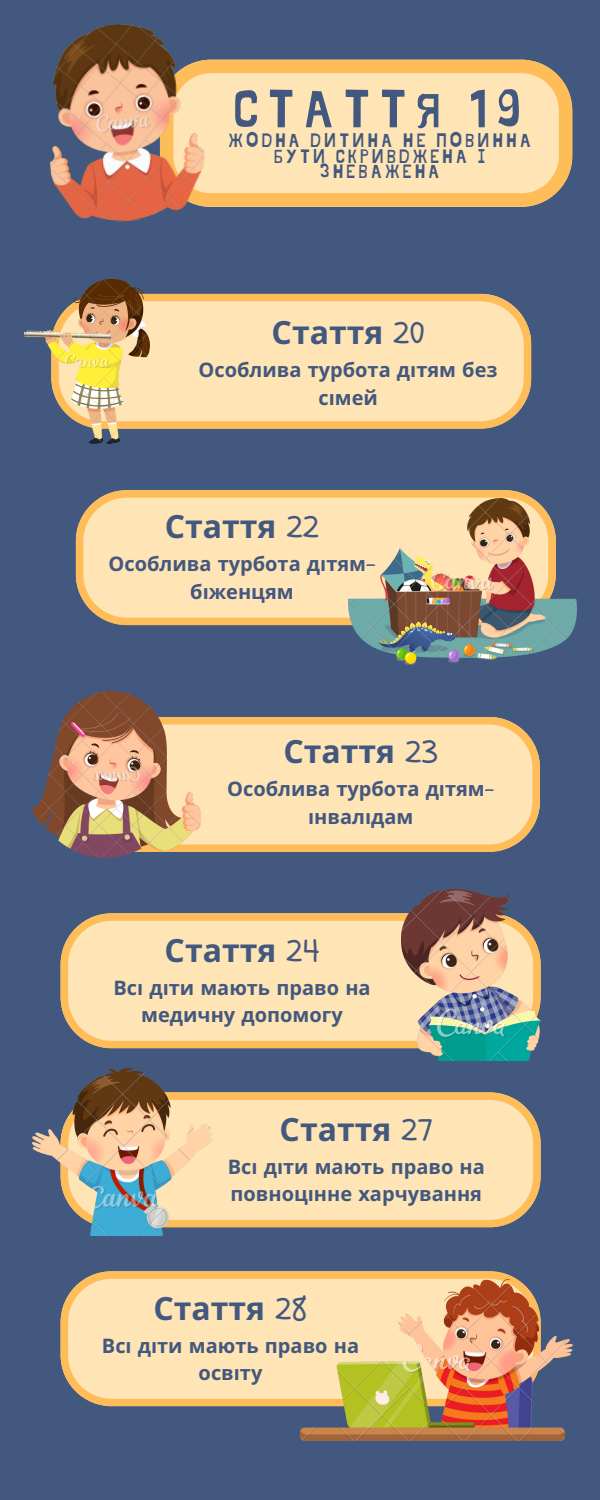
<style>
.page{position:relative;width:600px;height:1500px;background:#42587e}
.page>*{position:absolute;margin:0;border:0;box-sizing:border-box;transform-origin:0 0}
.t1{font:53.2px "Jingleberry";letter-spacing:.165em;color:#42587e}
.t2{font:700 32px "Noto Sans";color:#42587e}
.t3{font:700 20px/27.8px "Noto Sans";color:#42587e;text-align:center}
.t4{font:19.2px/15.8px "Jingleberry";letter-spacing:.165em;color:#42587e;text-align:center}
.s1{font-family:"Schoolbell";font-weight:400}
</style>
<div class="page">
<svg style="left:150px;top:294px;width:381px;height:135px"></svg>
<svg style="left:76px;top:490px;width:458px;height:135px"></svg>
<svg style="left:201px;top:717px;width:339px;height:135px"></svg>
<svg style="left:61px;top:913px;width:341px;height:135px"></svg>
<svg style="left:211px;top:1092px;width:330px;height:135px"></svg>
<svg style="left:210px;top:60px;width:362px;height:147px"></svg>
<img style="left:50px;top:23px;width:160px;height:199px">
<svg style="left:61px;top:1271px;width:456px;height:135px"></svg>
<img style="left:25px;top:280px;width:125px;height:163px">
<img style="left:348px;top:499px;width:229px;height:165px">
<img style="left:33px;top:692px;width:168px;height:165px">
<img style="left:301px;top:1279px;width:271px;height:161px">
<img style="left:33px;top:1068px;width:178px;height:168px">
<img style="left:402px;top:890px;width:139px;height:170px">
<p class="t1" style="left:233px;top:85px;width:289px">СТАТТЯ 19</p>
<p class="t4" style="left:229px;top:133px;width:304px">ЖОДНА ДИТИНА НЕ ПОВИННА<br>БУТИ СКРИВДЖЕНА І<br>ЗНЕВАЖЕНА</p>
<p class="t2" style="left:272px;top:310px;width:155px">Стаття <span class="s1">20</span></p>
<p class="t3" style="left:199px;top:355px;width:301px">Особлива турбота дітям без сі мей</p>
<p class="t2" style="left:165px;top:504px;width:156px">Стаття <span class="s1">22</span></p>
<p class="t3" style="left:109px;top:549px;width:268px">Особлива турбота дітям&shy;біженцям</p>
<p class="t2" style="left:283px;top:729px;width:156px">Стаття <span class="s1">23</span></p>
<p class="t3" style="left:227px;top:774px;width:268px">Особлива турбота дітям&shy;і нвалідам</p>
<p class="t2" style="left:165px;top:927px;width:156px">Стаття <span class="s1">24</span></p>
<p class="t3" style="left:113px;top:973px;width:259px">Всі діти мають право на медичну допомогу</p>
<p class="t2" style="left:280px;top:1106px;width:155px">Стаття <span class="s1">27</span></p>
<p class="t3" style="left:228px;top:1152px;width:259px;text-align:left">Всі діти мають право на повноці нне харчування</p>
<p class="t2" style="left:153px;top:1285px;width:156px">Стаття <span class="s1">28</span></p>
<p class="t3" style="left:102px;top:1331px;width:259px">Всі діти мають право на освіту</p>
</div>
